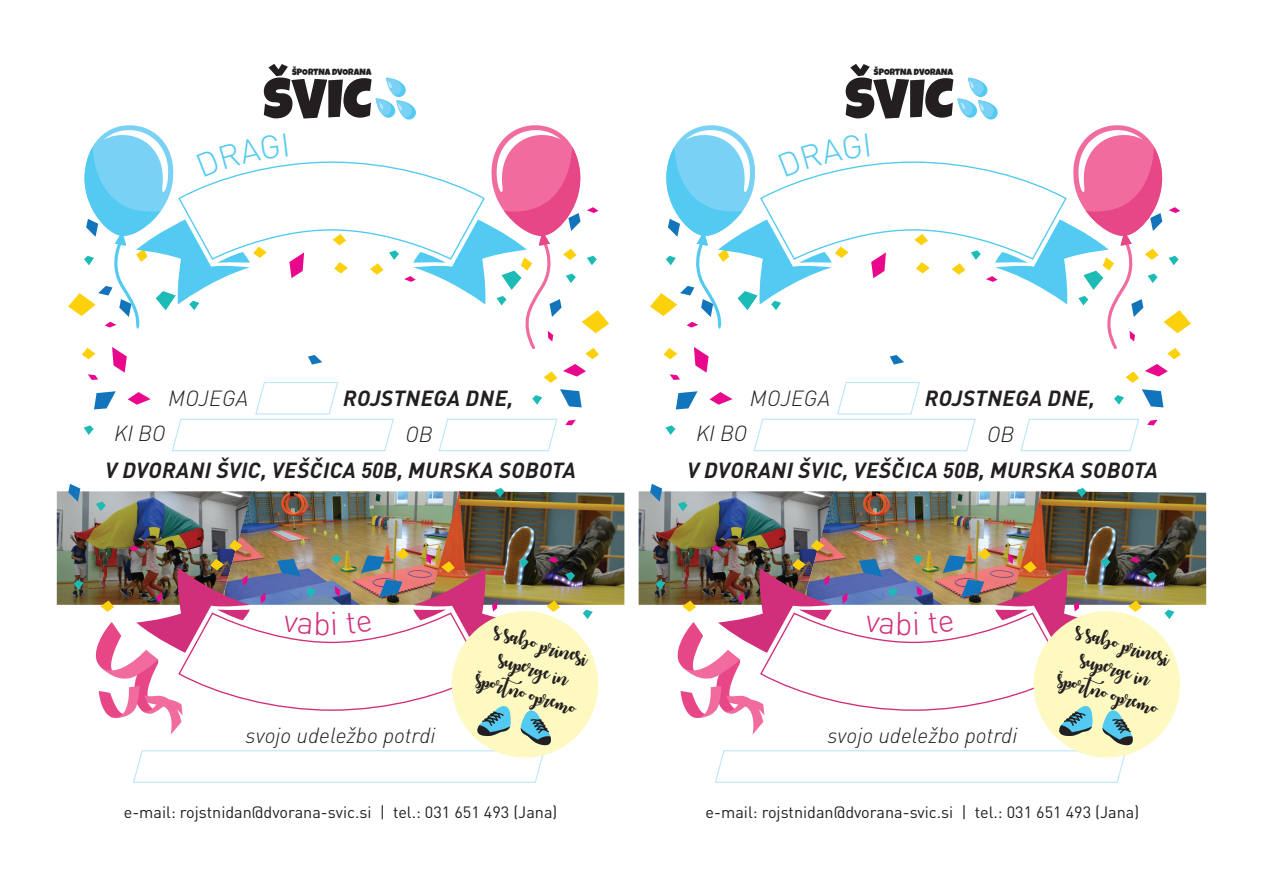
<style>
.page{position:relative;width:1263px;height:893px;background:#fff}
.page>*{position:absolute;margin:0;border:0;box-sizing:border-box;transform-origin:0 0}
.t1{font:56.1px "Luckiest Guy";letter-spacing:-.005em;color:#231f20}
.t2{font:italic 700 21.6px "DIN Pro";letter-spacing:.02em;color:#231f20}
.t3{font:italic 300 21.6px "DIN Pro";color:#231f20}
.t4{font:16.95px/25.5px "Autumnin November";color:#231f20;text-align:center}
.t5{font:16.2px "DIN Pro";color:#231f20}
.t6{font:9px "Luckiest Guy";color:#231f20}
</style>
<div class="page">
<img style="left:57px;top:491px;width:164px;height:114px">
<img style="left:221px;top:491px;width:208px;height:49px">
<img style="left:429px;top:491px;width:195px;height:114px">
<svg style="left:74px;top:580px;width:10px;height:10px"></svg>
<svg style="left:68px;top:484px;width:12px;height:18px"></svg>
<svg style="left:96px;top:502px;width:10px;height:9px"></svg>
<svg style="left:495px;top:488px;width:10px;height:9px"></svg>
<img style="left:639px;top:491px;width:163px;height:114px">
<img style="left:802px;top:491px;width:208px;height:49px">
<img style="left:1010px;top:491px;width:196px;height:114px">
<svg style="left:655px;top:580px;width:10px;height:10px"></svg>
<svg style="left:650px;top:484px;width:12px;height:18px"></svg>
<svg style="left:678px;top:502px;width:10px;height:9px"></svg>
<svg style="left:1076px;top:488px;width:10px;height:9px"></svg>
<svg style="left:68px;top:78px;width:541px;height:374px"></svg>
<img style="left:91px;top:540px;width:513px;height:243px">
<svg style="left:650px;top:78px;width:541px;height:374px"></svg>
<img style="left:673px;top:540px;width:512px;height:243px">
<h1 class="t1" style="left:263px;top:62px;width:110px">ŠVIC</h1>
<p class="t6" style="left:292px;top:66px;width:81px">ŠPORTNA DVORANA</p>
<h1 class="t1" style="left:845px;top:62px;width:110px">ŠVIC</h1>
<p class="t6" style="left:874px;top:66px;width:81px">ŠPORTNA DVORANA</p>
<h2 class="t3" style="left:168px;top:382px;width:82px">mojega</h2>
<h2 class="t2" style="left:343px;top:380px;width:172px">ROJSTNEGA DNE,</h2>
<h2 class="t3" style="left:750px;top:382px;width:82px">mojega</h2>
<h2 class="t2" style="left:925px;top:380px;width:172px">ROJSTNEGA DNE,</h2>
<h2 class="t3" style="left:114px;top:416px;width:50px">KI BO</h2>
<h2 class="t3" style="left:405px;top:418px;width:29px">OB</h2>
<h2 class="t3" style="left:696px;top:416px;width:50px">KI BO</h2>
<h2 class="t3" style="left:987px;top:418px;width:29px">OB</h2>
<h2 class="t2" style="left:105px;top:452px;width:59px">V DVORAN</h2>
<h2 class="t2" style="left:205px;top:452px;width:347px">I ŠVIC, VEŠČICA 50B, MURSKA SO BOTA</h2>
<h2 class="t2" style="left:687px;top:452px;width:59px">V DVORAN</h2>
<h2 class="t2" style="left:787px;top:452px;width:347px">I ŠVIC, VEŠČICA 50B, MURSKA SO BOTA</h2>
<p class="t4" style="left:496px;top:617px;width:105px;rotate:17deg">s sabo prinesi superge in športno opremo</p>
<p class="t4" style="left:1077px;top:617px;width:105px;rotate:17deg">s sabo prinesi superge in športno opremo</p>
<h2 class="t3" style="left:246px;top:719px;width:191px">svojo udeležbo potrdi</h2>
<h2 class="t3" style="left:827px;top:719px;width:191px">svojo udeležbo potrdi</h2>
<p class="t5" style="left:124px;top:799px;width:435px">e-mail: rojstnidan@dvorana-svic.si | tel.: 031 651 493 (Jana)</p>
<p class="t5" style="left:706px;top:799px;width:435px">e-mail: rojstnidan@dvorana-svic.si | tel.: 031 651 493 (Jana)</p>
</div>
